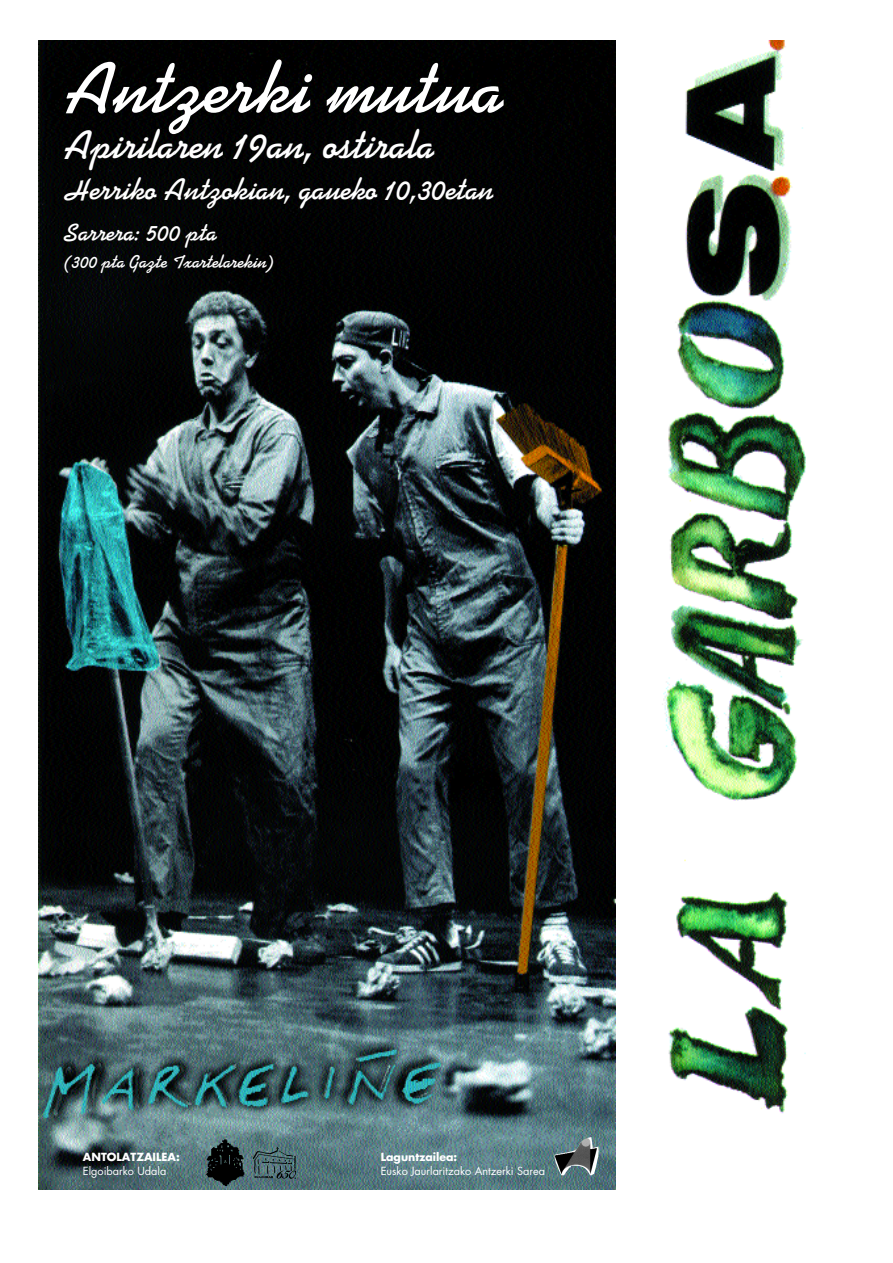
<style>
.page{position:relative;width:893px;height:1263px;background:#fff}
.page>*{position:absolute;margin:0;border:0;box-sizing:border-box;transform-origin:0 0}
.t1{font:700 81.9px "Swing";color:#fff}
.t2{font:700 45px "Swing";color:#fff}
.t3{font:700 34.2px "Swing";color:#fff}
.t4{font:700 27.3px "Swing";color:#fff}
.t5{font:700 20.55px "Swing";color:#fff}
.t6{font:10.95px "Futura";color:#fff}
.t7{font:700 10.95px "Futura";color:#fff}
</style>
<div class="page">
<img style="left:39px;top:40px;width:576px;height:1149px">
<img style="left:662px;top:40px;width:144px;height:1073px">
<img style="left:249px;top:1145px;width:51px;height:37px">
<img style="left:202px;top:1137px;width:47px;height:48px">
<img style="left:554px;top:1137px;width:45px;height:38px">
<h1 class="t1" style="left:63px;top:52px;width:441px">Antzerki mutua</h1>
<h2 class="t2" style="left:63px;top:125px;width:372px">Apirilaren 19an, ostirala</h2>
<h3 class="t3" style="left:63px;top:174px;width:431px">Herriko Antzokian, gaueko 10,30etan</h3>
<h3 class="t4" style="left:63px;top:220px;width:155px">Sarrera: 500 pta</h3>
<h3 class="t5" style="left:63px;top:253px;width:212px">(300 pta Gazte Txartelarekin)</h3>
<p class="t7" style="left:83px;top:1152px;width:98px">ANTOLATZAILEA:</p>
<p class="t6" style="left:83px;top:1166px;width:85px">Elgoibarko Udala</p>
<p class="t7" style="left:381px;top:1152px;width:78px">Laguntzailea:</p>
<p class="t6" style="left:381px;top:1166px;width:166px">Eusko Jaurlaritzako Antzerki Sarea</p>
</div>
